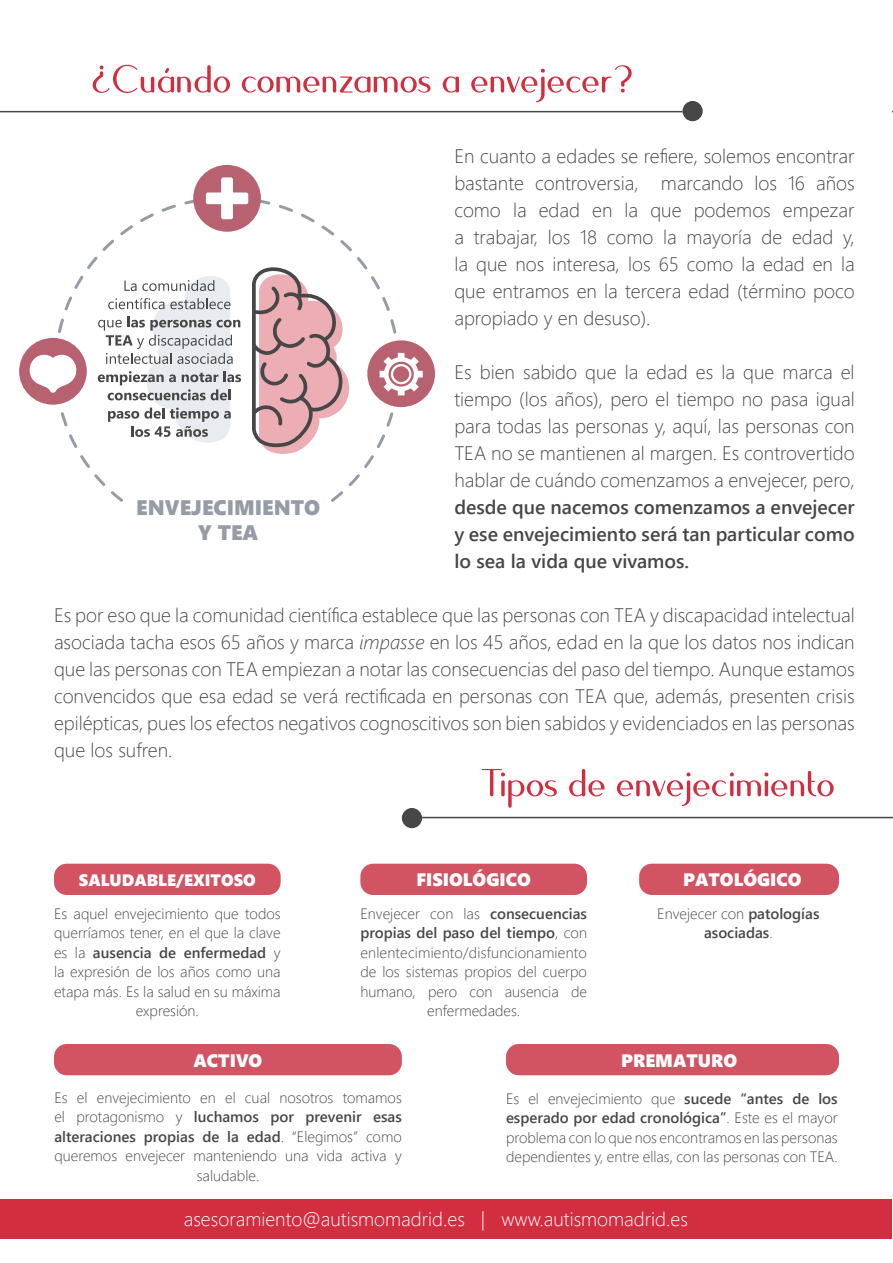
<style>
.page{position:relative;width:893px;height:1263px;background:#fff}
.page>*{position:absolute;margin:0;border:0;box-sizing:border-box;transform-origin:0 0}
.t1{font:52.5px "Quesha";letter-spacing:-.01em;color:#d32d40}
.t2{font:21px/25.2px "Segoe UI Black";color:#969ca6;text-align:center}
.t3{font:300 19.5px/27px "Segoe UI";color:#484748;text-align:justify}
.t4{font:600 19.5px/27px "Segoe UI";color:#484748;text-align:justify}
.t5{font:300 19.5px "Segoe UI";color:#fff}
.t6{font:18px "Segoe UI Black";color:#fff}
.t7{font:16.5px "Segoe UI Black";color:#fff}
.t8{font:300 15px/19.5px "Segoe UI";color:#484748;text-align:center}
.t9{font:600 15px/19.5px "Segoe UI";color:#484748;text-align:center}
.s1{font-style:italic}
.s2{font-weight:600}
.s3{font-weight:300}
</style>
<div class="page">
<div style="left:0;top:1199px;width:891px;height:40px;background:#d32d40"></div>
<hr style="left:0;top:111px;width:682px;height:1px;background:#474748">
<div style="left:683px;top:102px;width:19px;height:18px;background:#484748;border-radius:50%"></div>
<div style="left:682px;top:101px;width:21px;height:20px;border:2px solid #474748;border-radius:50%"></div>
<svg style="left:331px;top:491px;width:12px;height:11px"></svg>
<svg style="left:111px;top:491px;width:12px;height:11px"></svg>
<svg style="left:349px;top:474px;width:11px;height:12px"></svg>
<svg style="left:94px;top:474px;width:11px;height:12px"></svg>
<svg style="left:364px;top:455px;width:10px;height:13px"></svg>
<svg style="left:80px;top:455px;width:10px;height:13px"></svg>
<svg style="left:377px;top:434px;width:8px;height:14px"></svg>
<svg style="left:69px;top:434px;width:8px;height:14px"></svg>
<svg style="left:386px;top:412px;width:7px;height:15px"></svg>
<svg style="left:61px;top:412px;width:7px;height:14px"></svg>
<svg style="left:390px;top:319px;width:6px;height:15px"></svg>
<svg style="left:58px;top:319px;width:6px;height:14px"></svg>
<svg style="left:382px;top:297px;width:8px;height:14px"></svg>
<svg style="left:64px;top:296px;width:8px;height:14px"></svg>
<svg style="left:371px;top:276px;width:9px;height:13px"></svg>
<svg style="left:74px;top:276px;width:10px;height:13px"></svg>
<svg style="left:357px;top:257px;width:11px;height:12px"></svg>
<svg style="left:87px;top:257px;width:11px;height:12px"></svg>
<svg style="left:340px;top:240px;width:12px;height:11px"></svg>
<svg style="left:102px;top:240px;width:12px;height:11px"></svg>
<svg style="left:321px;top:226px;width:13px;height:9px"></svg>
<svg style="left:120px;top:225px;width:13px;height:10px"></svg>
<svg style="left:301px;top:214px;width:14px;height:8px"></svg>
<svg style="left:140px;top:213px;width:14px;height:9px"></svg>
<svg style="left:279px;top:205px;width:14px;height:7px"></svg>
<svg style="left:161px;top:205px;width:15px;height:7px"></svg>
<svg style="left:260px;top:200px;width:10px;height:5px"></svg>
<svg style="left:184px;top:200px;width:9px;height:4px"></svg>
<div style="left:193px;top:165px;width:68px;height:67px;background:#b86170;border-radius:50%"></div>
<svg style="left:206px;top:177px;width:42px;height:42px"></svg>
<div style="left:367px;top:340px;width:68px;height:67px;background:#b86170;border-radius:50%"></div>
<div style="left:19px;top:338px;width:68px;height:67px;background:#b86170;border-radius:50%"></div>
<svg style="left:29px;top:342px;width:48px;height:62px"></svg>
<svg style="left:380px;top:346px;width:43px;height:60px"></svg>
<svg style="left:252px;top:267px;width:97px;height:187px"></svg>
<svg style="left:98px;top:276px;width:143px;height:167px"></svg>
<hr style="left:421px;top:817px;width:472px;height:1px;background:#474748">
<div style="left:403px;top:809px;width:18px;height:18px;background:#484748;border-radius:50%"></div>
<div style="left:402px;top:808px;width:20px;height:20px;border:2px solid #474748;border-radius:50%"></div>
<div style="left:54px;top:864px;width:227px;height:31px;background:#d25463;border-radius:13px"></div>
<div style="left:360px;top:864px;width:227px;height:31px;background:#d25463;border-radius:13px"></div>
<div style="left:639px;top:864px;width:200px;height:31px;background:#d25463;border-radius:13px"></div>
<div style="left:54px;top:1044px;width:348px;height:31px;background:#d25463;border-radius:13px"></div>
<div style="left:506px;top:1044px;width:333px;height:31px;background:#d25463;border-radius:13px"></div>
<h1 class="t1" style="left:92px;top:57px;width:544px">¿Cuándo comenzamos a envejecer?</h1>
<p class="t3" style="left:454px;top:141px;width:402px">En cuanto a edades se refiere, solemos encontrar bastante controversia, marcando los 16 años como la edad en la que podemos empezar a trabajar, los 18 como la mayoría de edad y, la que nos interesa, los 65 como la edad en la que entramos en la tercera edad (término poco apropiado y en desuso).</p>
<p class="t3" style="left:454px;top:357px;width:402px">Es bien sabido que la edad es la que marca el tiempo (los años), pero el tiempo no pasa igual para todas las personas y, aquí, las personas con TEA no se mantienen al margen. Es controvertido hablar de cuándo comenzamos a envejecer, pero,</p>
<p class="t4" style="left:454px;top:492px;width:402px">desde que nacemos comenzamos a envejecer y ese envejecimiento será tan particular como lo sea la vida que vivamos.</p>
<p class="t3" style="left:54px;top:600px;width:802px">Es por eso que la comunidad científica establece que las personas con TEA y discapacidad intelectual asociada tacha esos 65 años y marca <span class="s1">impasse</span> en los 45 años, edad en la que los datos nos indican que las personas con TEA empiezan a notar las consecuencias del paso del tiempo. Aunque estamos convencidos que esa edad se verá rectificada en personas con TEA que, además, presenten crisis epilépticas, pues los efectos negativos cognoscitivos son bien sabidos y evidenciados en las personas que los sufren.</p>
<p class="t2" style="left:136px;top:494px;width:185px">ENVEJECIMIENTO<br>Y TEA</p>
<h1 class="t1" style="left:482px;top:761px;width:356px">Tipos de envejecimiento</h1>
<p class="t7" style="left:79px;top:868px;width:178px">SALUDABLE/EXITOSO</p>
<p class="t6" style="left:417px;top:866px;width:116px">FISIOLÓGICO</p>
<p class="t6" style="left:683px;top:866px;width:120px">PATOLÓGICO</p>
<p class="t8" style="left:54px;top:902px;width:228px">Es aquel envejecimiento que todos querríamos tener, en el que la clave es la <span class="s2">ausencia de enfermedad</span> y la expresión de los años como una etapa más. Es la salud en su máxima expresión.</p>
<p class="t8" style="left:360px;top:902px;width:228px">Envejecer con las <span class="s2">consecuencias propias del paso del tiempo</span>, con enlentecimiento/disfuncionamiento de los sistemas propios del cuerpo humano, pero con ausencia de enfermedades.</p>
<p class="t9" style="left:657px;top:902px;width:164px"><span class="s3">Envejecer con</span> patologías asociadas<span class="s3">.</span></p>
<p class="t6" style="left:193px;top:1047px;width:70px">ACTIVO</p>
<p class="t6" style="left:621px;top:1047px;width:118px">PREMATURO</p>
<p class="t8" style="left:54px;top:1086px;width:349px">Es el envejecimiento en el cual nosotros tomamos el protagonismo y <span class="s2">luchamos por prevenir esas alteraciones propias de la edad</span>. “Elegimos” como queremos envejecer manteniendo una vida activa y saludable.</p>
<p class="t8" style="left:506px;top:1087px;width:333px;text-align:justify">Es el envejecimiento que <span class="s2">sucede “antes de los esperado por edad cronológica”</span>. Este es el mayor problema con lo que nos encontramos en las personas dependientes y, entre ellas, con las personas con TEA.</p>
<p class="t5" style="left:184px;top:1200px;width:506px">asesoramiento@autismomadrid.es | www.autismomadrid.es</p>
</div>
